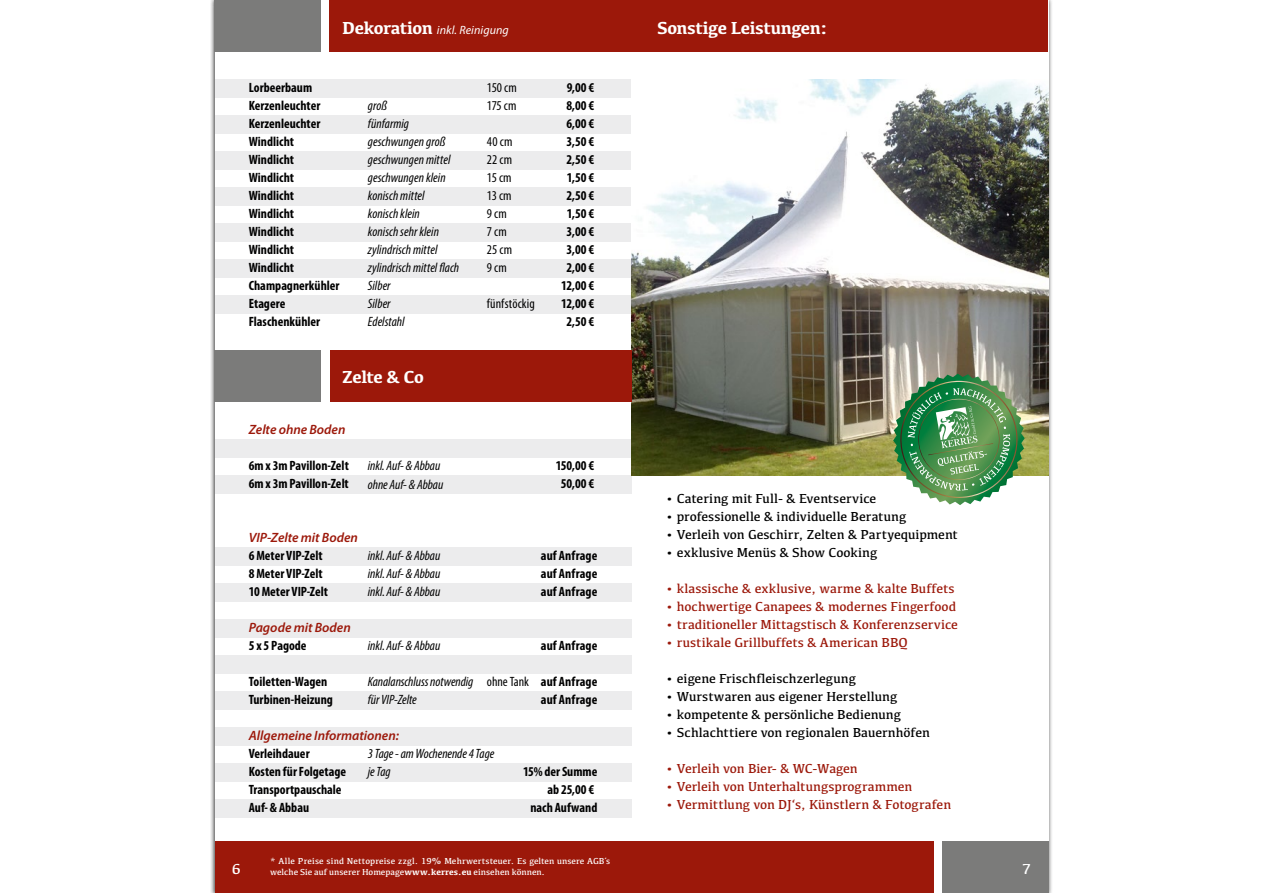
<style>
.page{position:relative;width:1263px;height:893px;background:#fff}
.page>*{position:absolute;margin:0;border:0;box-sizing:border-box;transform-origin:0 0}
.t1{font:700 18px "Kefa";letter-spacing:-.025em;color:#fff}
.t2{font:15px "Kefa";color:#fff}
.t3{font:700 condensed 13.5px "Myriad Pro";color:#000}
.t4{font:italic condensed 13.5px "Myriad Pro";color:#000}
.t5{font:13.5px "Kefa";color:#000}
.t6{font:13.5px "Kefa";color:#9c180a}
.t7{font:italic 600 13.5px "Myriad Pro";color:#9c180a}
.t8{font:condensed 13.5px "Myriad Pro";letter-spacing:.015em;color:#000}
.t9{font:italic 12px "Myriad Pro";letter-spacing:.005em;color:#fff}
.t10{font:9px "Kefa";letter-spacing:.005em;color:#fff}
.s1{font-family:"Kefa";font-weight:700;font-style:normal;font-size:18px}
.s2{font-style:normal}
.s3{font-weight:700;font-style:normal}
.s4{font-weight:700}
</style>
<div class="page">
<div style="left:330px;top:0;width:718px;height:51px;background:#9c180a"></div>
<div style="left:215px;top:0;width:106px;height:51px;background:#7b7b7a"></div>
<div style="left:215px;top:842px;width:718px;height:51px;background:#9c180a"></div>
<div style="left:942px;top:842px;width:106px;height:51px;background:#7b7b7a"></div>
<div style="left:215px;top:79px;width:416px;height:18px;background:#ececed"></div>
<div style="left:215px;top:295px;width:416px;height:18px;background:#ececed"></div>
<div style="left:215px;top:187px;width:416px;height:18px;background:#ececed"></div>
<div style="left:215px;top:115px;width:416px;height:18px;background:#ececed"></div>
<div style="left:215px;top:223px;width:416px;height:18px;background:#ececed"></div>
<div style="left:215px;top:439px;width:416px;height:18px;background:#ececed"></div>
<div style="left:215px;top:583px;width:416px;height:18px;background:#ececed"></div>
<div style="left:215px;top:691px;width:416px;height:18px;background:#ececed"></div>
<div style="left:215px;top:763px;width:416px;height:18px;background:#ececed"></div>
<div style="left:215px;top:151px;width:416px;height:18px;background:#ececed"></div>
<div style="left:215px;top:259px;width:416px;height:18px;background:#ececed"></div>
<div style="left:215px;top:475px;width:416px;height:18px;background:#ececed"></div>
<div style="left:215px;top:547px;width:416px;height:18px;background:#ececed"></div>
<div style="left:215px;top:655px;width:416px;height:18px;background:#ececed"></div>
<div style="left:215px;top:619px;width:416px;height:18px;background:#ececed"></div>
<div style="left:215px;top:727px;width:416px;height:18px;background:#ececed"></div>
<div style="left:215px;top:799px;width:416px;height:18px;background:#ececed"></div>
<img style="left:631px;top:79px;width:417px;height:396px">
<img style="left:893px;top:374px;width:132px;height:131px">
<div style="left:330px;top:351px;width:301px;height:51px;background:#9c180a"></div>
<div style="left:215px;top:351px;width:106px;height:51px;background:#7b7b7a"></div>
<p class="t9" style="left:342px;top:23px;width:168px"><span class="s1">Dekoration</span> inkl. Reinigung</p>
<p class="t3" style="left:249px;top:81px;width:65px">Lorbeerbaum</p>
<p class="t8" style="left:487px;top:81px;width:31px">150 cm</p>
<p class="t3" style="left:567px;top:81px;width:29px">9,00 €</p>
<p class="t3" style="left:249px;top:99px;width:73px">Kerzenleuchter</p>
<p class="t4" style="left:368px;top:98px;width:21px">groß</p>
<p class="t8" style="left:487px;top:99px;width:31px">175 cm</p>
<p class="t3" style="left:566px;top:99px;width:29px">8,00 €</p>
<p class="t3" style="left:249px;top:117px;width:73px">Kerzenleuchter</p>
<p class="t4" style="left:368px;top:116px;width:43px">fünfarmig</p>
<p class="t3" style="left:566px;top:117px;width:29px">6,00 €</p>
<p class="t3" style="left:249px;top:135px;width:47px">Windlicht</p>
<p class="t4" style="left:368px;top:134px;width:79px">geschwungen groß</p>
<p class="t8" style="left:487px;top:135px;width:27px">40 cm</p>
<p class="t3" style="left:567px;top:135px;width:29px">3,50 €</p>
<p class="t3" style="left:249px;top:152px;width:47px">Windlicht</p>
<p class="t4" style="left:368px;top:152px;width:84px">geschwungen mittel</p>
<p class="t8" style="left:487px;top:153px;width:27px">22 cm</p>
<p class="t3" style="left:566px;top:152px;width:29px">2,50 €</p>
<p class="t3" style="left:249px;top:170px;width:47px">Windlicht</p>
<p class="t4" style="left:368px;top:170px;width:79px">geschwungen klein</p>
<p class="t8" style="left:487px;top:171px;width:26px">15 cm</p>
<p class="t3" style="left:567px;top:170px;width:29px">1,50 €</p>
<p class="t3" style="left:249px;top:188px;width:47px">Windlicht</p>
<p class="t4" style="left:368px;top:188px;width:58px">konisch mittel</p>
<p class="t8" style="left:487px;top:189px;width:26px">13 cm</p>
<p class="t3" style="left:566px;top:188px;width:29px">2,50 €</p>
<p class="t3" style="left:249px;top:206px;width:47px">Windlicht</p>
<p class="t4" style="left:368px;top:206px;width:54px">konisch klein</p>
<p class="t8" style="left:487px;top:207px;width:21px">9 cm</p>
<p class="t3" style="left:567px;top:206px;width:29px">1,50 €</p>
<p class="t3" style="left:249px;top:224px;width:47px">Windlicht</p>
<p class="t4" style="left:368px;top:224px;width:73px">konisch sehr klein</p>
<p class="t8" style="left:487px;top:225px;width:21px">7 cm</p>
<p class="t3" style="left:567px;top:224px;width:29px">3,00 €</p>
<p class="t3" style="left:249px;top:242px;width:47px">Windlicht</p>
<p class="t4" style="left:368px;top:242px;width:71px">zylindrisch mittel</p>
<p class="t8" style="left:487px;top:243px;width:27px">25 cm</p>
<p class="t3" style="left:567px;top:242px;width:29px">3,00 €</p>
<p class="t3" style="left:249px;top:260px;width:47px">Windlicht</p>
<p class="t4" style="left:368px;top:260px;width:93px">zylindrisch mittel flach</p>
<p class="t8" style="left:487px;top:261px;width:21px">9 cm</p>
<p class="t3" style="left:566px;top:260px;width:29px">2,00 €</p>
<p class="t3" style="left:249px;top:278px;width:92px">Champagnerkühler</p>
<p class="t4" style="left:368px;top:278px;width:24px">Silber</p>
<p class="t3" style="left:561px;top:278px;width:35px">12,00 €</p>
<p class="t3" style="left:249px;top:296px;width:38px">Etagere</p>
<p class="t4" style="left:368px;top:296px;width:24px">Silber</p>
<p class="t8" style="left:487px;top:297px;width:49px">fünfstöckig</p>
<p class="t3" style="left:561px;top:296px;width:35px">12,00 €</p>
<p class="t3" style="left:249px;top:314px;width:73px">Flaschenkühler</p>
<p class="t4" style="left:368px;top:314px;width:38px">Edelstahl</p>
<p class="t3" style="left:566px;top:314px;width:29px">2,50 €</p>
<h1 class="t1" style="left:342px;top:365px;width:83px">Zelte &amp; Co</h1>
<p class="t7" style="left:249px;top:422px;width:98px">Zelte ohne Boden</p>
<p class="t3" style="left:249px;top:458px;width:102px">6m x 3m Pavillon-Zelt</p>
<p class="t4" style="left:368px;top:458px;width:74px">inkl. Auf- &amp; Abbau</p>
<p class="t3" style="left:556px;top:458px;width:40px">150,00 €</p>
<p class="t4" style="left:368px;top:476px;width:77px">ohne Auf- &amp; Abbau</p>
<p class="t3" style="left:561px;top:476px;width:35px">50,00 €</p>
<p class="t7" style="left:249px;top:530px;width:111px">VIP-Zelte mit Boden</p>
<p class="t3" style="left:249px;top:548px;width:75px">6 Meter VIP-Zelt</p>
<p class="t4" style="left:368px;top:548px;width:74px">inkl. Auf- &amp; Abbau</p>
<p class="t3" style="left:541px;top:548px;width:58px">auf Anfrage</p>
<p class="t3" style="left:249px;top:566px;width:75px">8 Meter VIP-Zelt</p>
<p class="t4" style="left:368px;top:566px;width:74px">inkl. Auf- &amp; Abbau</p>
<p class="t3" style="left:541px;top:566px;width:58px">auf Anfrage</p>
<p class="t3" style="left:249px;top:584px;width:81px">10 Meter VIP-Zelt</p>
<p class="t4" style="left:368px;top:584px;width:74px">inkl. Auf- &amp; Abbau</p>
<p class="t3" style="left:541px;top:584px;width:58px">auf Anfrage</p>
<p class="t7" style="left:249px;top:620px;width:104px">Pagode mit Boden</p>
<p class="t3" style="left:249px;top:638px;width:59px">5 x 5 Pagode</p>
<p class="t4" style="left:368px;top:638px;width:74px">inkl. Auf- &amp; Abbau</p>
<p class="t3" style="left:541px;top:638px;width:58px">auf Anfrage</p>
<p class="t3" style="left:249px;top:674px;width:80px">Toiletten-Wagen</p>
<p class="t4" style="left:368px;top:674px;width:231px">Kanalanschluss notwendig <span class="s2">ohne Tank</span> <span class="s3">auf Anfrage</span></p>
<p class="t3" style="left:249px;top:692px;width:86px">Turbinen-Heizung</p>
<p class="t4" style="left:368px;top:692px;width:50px">für VIP-Zelte</p>
<p class="t3" style="left:541px;top:692px;width:58px">auf Anfrage</p>
<p class="t7" style="left:249px;top:728px;width:152px">Allgemeine Informationen:</p>
<p class="t3" style="left:249px;top:746px;width:62px">Verleihdauer</p>
<p class="t4" style="left:368px;top:746px;width:128px">3 Tage - am Wochenende 4 Tage</p>
<p class="t3" style="left:249px;top:764px;width:99px">Kosten für Folgetage</p>
<p class="t4" style="left:368px;top:764px;width:24px">je Tag</p>
<p class="t3" style="left:523px;top:764px;width:76px">15% der Summe</p>
<p class="t3" style="left:249px;top:782px;width:94px">Transportpauschale</p>
<p class="t3" style="left:547px;top:782px;width:48px">ab 25,00 €</p>
<p class="t3" style="left:249px;top:800px;width:62px">Auf- &amp; Abbau</p>
<p class="t3" style="left:530px;top:800px;width:69px">nach Aufwand</p>
<h1 class="t1" style="left:657px;top:16px;width:172px">Sonstige Leistungen:</h1>
<p class="t5" style="left:665px;top:490px;width:212px">• Catering mit Full- &amp; Eventservice</p>
<p class="t5" style="left:665px;top:508px;width:242px">• professionelle &amp; individuelle Beratung</p>
<p class="t5" style="left:665px;top:526px;width:294px">• Verleih von Geschirr, Zelten &amp; Partyequipment</p>
<p class="t5" style="left:665px;top:544px;width:213px">• exklusive Menüs &amp; Show Cooking</p>
<p class="t6" style="left:665px;top:580px;width:291px">• klassische &amp; exklusive, warme &amp; kalte Buffets</p>
<p class="t6" style="left:665px;top:598px;width:292px">• hochwertige Canapees &amp; modernes Fingerfood</p>
<p class="t6" style="left:665px;top:616px;width:294px">• traditioneller Mittagstisch &amp; Konferenzservice</p>
<p class="t6" style="left:665px;top:634px;width:244px">• rustikale Grillbuffets &amp; American BBQ</p>
<p class="t5" style="left:665px;top:670px;width:192px">• eigene Frischfleischzerlegung</p>
<p class="t5" style="left:665px;top:688px;width:233px">• Wurstwaren aus eigener Herstellung</p>
<p class="t5" style="left:665px;top:706px;width:237px">• kompetente &amp; persönliche Bedienung</p>
<p class="t5" style="left:665px;top:724px;width:266px">• Schlachttiere von regionalen Bauernhöfen</p>
<p class="t6" style="left:665px;top:760px;width:194px">• Verleih von Bier- &amp; WC-Wagen</p>
<p class="t6" style="left:665px;top:778px;width:248px">• Verleih von Unterhaltungsprogrammen</p>
<p class="t6" style="left:665px;top:796px;width:287px">• Vermittlung von DJ‘s, Künstlern &amp; Fotografen</p>
<p class="t10" style="left:270px;top:855px;width:342px">* Alle Preise sind Nettopreise zzgl. 19% Mehrwertsteuer. Es gelten unsere AGB´s</p>
<p class="t2" style="left:232px;top:859px;width:11px">6</p>
<p class="t10" style="left:270px;top:866px;width:276px">welche Sie auf unserer Homepage<span class="s4">www.kerres.eu</span> einsehen können.</p>
<p class="t2" style="left:1022px;top:859px;width:11px">7</p>
</div>
